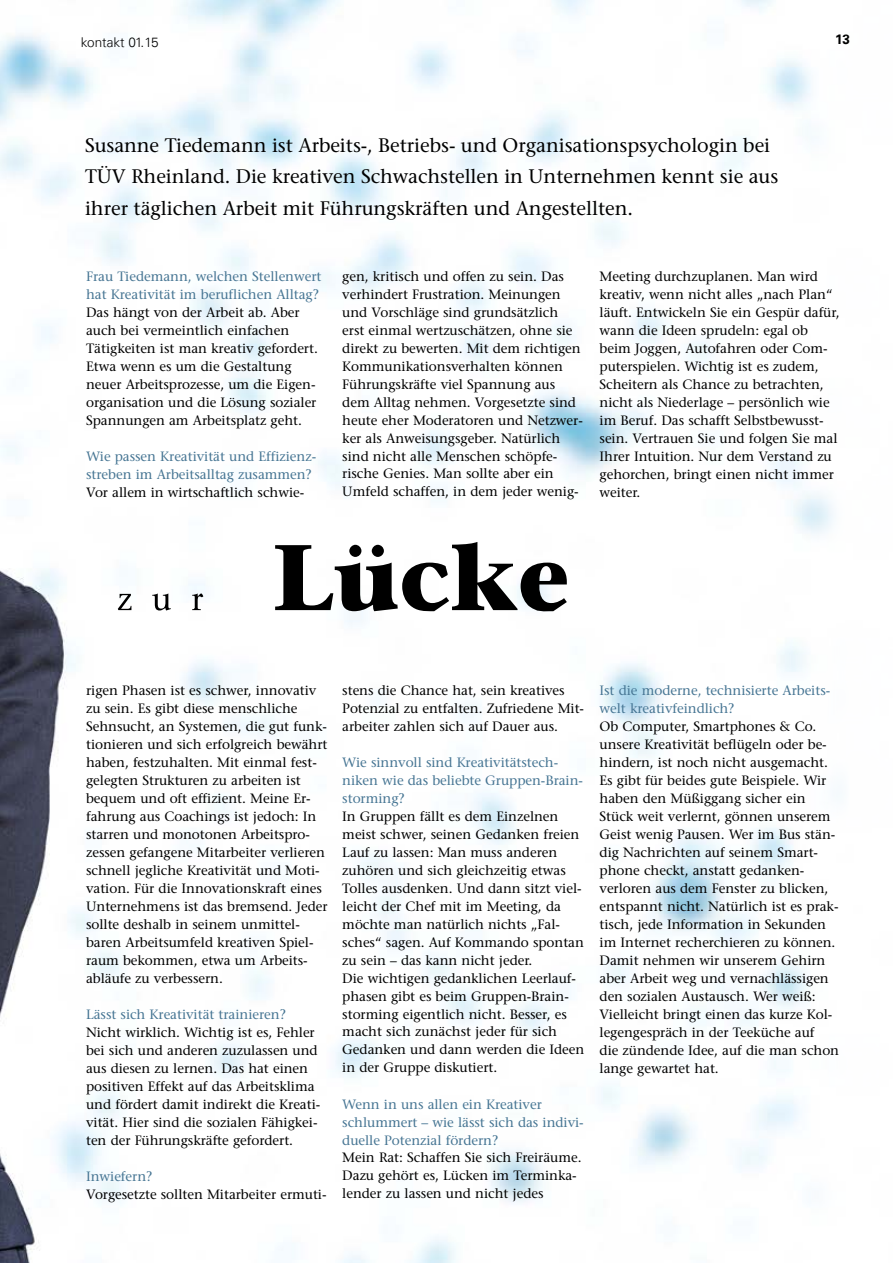
<style>
.page{position:relative;width:893px;height:1263px;background:#fff}
.page>*{position:absolute;margin:0;border:0;box-sizing:border-box;transform-origin:0 0}
.t1{font:19.5px/31.5px "Stone Serif";letter-spacing:-.005em;color:#000}
.t2{font:13.5px/18px "Stone Serif";letter-spacing:-.005em;color:#000}
.t3{font:13.5px/18px "Stone Serif";letter-spacing:-.005em;color:#467593}
.t4{font:300 13.5px "Univers Com 45";color:#000}
.t5{font:700 13.5px "Univers Com 65";color:#000}
</style>
<div class="page">
<img style="left:0;top:0;width:834px;height:1263px">
<svg style="left:118px;top:593px;width:85px;height:17px"></svg>
<svg style="left:275px;top:542px;width:292px;height:70px"></svg>
<p class="t4" style="left:81px;top:34px;width:79px">kontakt 01.15</p>
<p class="t5" style="left:835px;top:31px;width:17px">13</p>
<h1 class="t1" style="left:85px;top:129px;width:695px">Susanne Tiedemann ist Arbeits-, Betriebs- und Organisationspsychologin bei<br>TÜV Rheinland. Die kreativen Schwachstellen in Unternehmen kennt sie aus ihrer täglichen Arbeit mit Führungskräften und Angestellten.</h1>
<p class="t3" style="left:86px;top:267px;width:237px">Frau Tiedemann, welchen Stellenwert hat Kreativität im beruflichen Alltag?</p>
<p class="t2" style="left:86px;top:303px;width:233px">Das hängt von der Arbeit ab. Aber auch bei vermeintlich einfachen Tätigkeiten ist man kreativ gefordert.<br>Etwa wenn es um die Gestaltung neuer Arbeitsprozesse, um die Eigen&shy;organisation und die Lösung sozialer Spannungen am Arbeitsplatz geht.</p>
<p class="t3" style="left:86px;top:447px;width:232px">Wie passen Kreativität und Effizienz&shy;streben im Arbeitsalltag zusammen?</p>
<p class="t2" style="left:86px;top:483px;width:220px">Vor allem in wirtschaftlich schwie-</p>
<p class="t2" style="left:342px;top:267px;width:242px">gen, kritisch und offen zu sein. Das verhindert Frustration. Meinungen und Vorschläge sind grundsätzlich erst einmal wertzuschätzen, ohne sie direkt zu bewerten. Mit dem richtigen Kommunikationsverhalten können Führungskräfte viel Spannung aus dem Alltag nehmen. Vorgesetzte sind heute eher Moderatoren und Netzwer&shy;ker als Anweisungsgeber. Natürlich sind nicht alle Menschen schöpfe&shy;rische Genies. Man sollte aber ein Umfeld schaffen, in dem jeder wenig-</p>
<p class="t2" style="left:600px;top:267px;width:242px">Meeting durchzuplanen. Man wird kreativ, wenn nicht alles „nach Plan“ läuft. Entwickeln Sie ein Gespür dafür, wann die Ideen sprudeln: egal ob beim Joggen, Autofahren oder Com&shy;puterspielen. Wichtig ist es zudem, Scheitern als Chance zu betrachten, nicht als Niederlage – persönlich wie im Beruf. Das schafft Selbstbewusst&shy;sein. Vertrauen Sie und folgen Sie mal Ihrer Intuition. Nur dem Verstand zu gehorchen, bringt einen nicht immer weiter.</p>
<p class="t2" style="left:86px;top:681px;width:243px">rigen Phasen ist es schwer, innovativ zu sein. Es gibt diese menschliche Sehnsucht, an Systemen, die gut funk&shy;tionieren und sich erfolgreich bewährt haben, festzuhalten. Mit einmal fest&shy;gelegten Strukturen zu arbeiten ist bequem und oft effizient. Meine Er&shy;fahrung aus Coachings ist jedoch: In starren und monotonen Arbeitspro&shy;zessen gefangene Mitarbeiter verlieren schnell jegliche Kreativität und Moti&shy;vation. Für die Innovationskraft eines Unternehmens ist das bremsend. Jeder sollte deshalb in seinem unmittel&shy;baren Arbeitsumfeld kreativen Spiel&shy;raum bekommen, etwa um Arbeits&shy;abläufe zu verbessern.</p>
<p class="t3" style="left:86px;top:1005px;width:201px">Lässt sich Kreativität trainieren?</p>
<p class="t2" style="left:86px;top:1023px;width:236px">Nicht wirklich. Wichtig ist es, Fehler bei sich und anderen zuzulassen und aus diesen zu lernen. Das hat einen positiven Effekt auf das Arbeitsklima und fördert damit indirekt die Kreati&shy;vität. Hier sind die sozialen Fähigkei&shy;ten der Führungskräfte gefordert.</p>
<p class="t3" style="left:86px;top:1167px;width:68px">Inwiefern?</p>
<p class="t2" style="left:86px;top:1185px;width:242px">Vorgesetzte sollten Mitarbeiter ermuti-</p>
<p class="t2" style="left:342px;top:681px;width:243px">stens die Chance hat, sein kreatives<br>Potenzial zu entfalten. Zufriedene Mit&shy;arbeiter zahlen sich auf Dauer aus.</p>
<p class="t3" style="left:342px;top:753px;width:242px">Wie sinnvoll sind Kreativitätstech&shy;niken wie das beliebte Gruppen-Brain&shy;storming?</p>
<p class="t2" style="left:342px;top:807px;width:243px">In Gruppen fällt es dem Einzelnen meist schwer, seinen Gedanken freien Lauf zu lassen: Man muss anderen zuhören und sich gleichzeitig etwas Tolles ausdenken. Und dann sitzt viel&shy;leicht der Chef mit im Meeting, da möchte man natürlich nichts „Fal&shy;sches“ sagen. Auf Kommando spontan zu sein – das kann nicht jeder.<br>Die wichtigen gedanklichen Leerlauf&shy;phasen gibt es beim Gruppen-Brain&shy;storming eigentlich nicht. Besser, es macht sich zunächst jeder für sich Gedanken und dann werden die Ideen in der Gruppe diskutiert.</p>
<p class="t3" style="left:342px;top:1095px;width:243px">Wenn in uns allen ein Kreativer schlummert – wie lässt sich das indivi&shy;duelle Potenzial fördern?</p>
<p class="t2" style="left:342px;top:1149px;width:241px">Mein Rat: Schaffen Sie sich Freiräume.<br>Dazu gehört es, Lücken im Terminka&shy;lender zu lassen und nicht jedes</p>
<p class="t3" style="left:600px;top:681px;width:232px">Ist die moderne, technisierte Arbeits&shy;welt kreativfeindlich?</p>
<p class="t2" style="left:600px;top:717px;width:241px">Ob Computer, Smartphones &amp; Co. unsere Kreativität beflügeln oder be&shy;hindern, ist noch nicht ausgemacht.<br>Es gibt für beides gute Beispiele. Wir haben den Müßiggang sicher ein Stück weit verlernt, gönnen unserem Geist wenig Pausen. Wer im Bus stän&shy;dig Nachrichten auf seinem Smart&shy;phone checkt, anstatt gedanken&shy;verloren aus dem Fenster zu blicken, entspannt nicht. Natürlich ist es prak&shy;tisch, jede Information in Sekunden im Internet recherchieren zu können.<br>Damit nehmen wir unserem Gehirn aber Arbeit weg und vernachlässigen den sozialen Austausch. Wer weiß:<br>Vielleicht bringt einen das kurze Kol&shy;legengespräch in der Teeküche auf<br>die zündende Idee, auf die man schon lange gewartet hat.</p>
</div>
